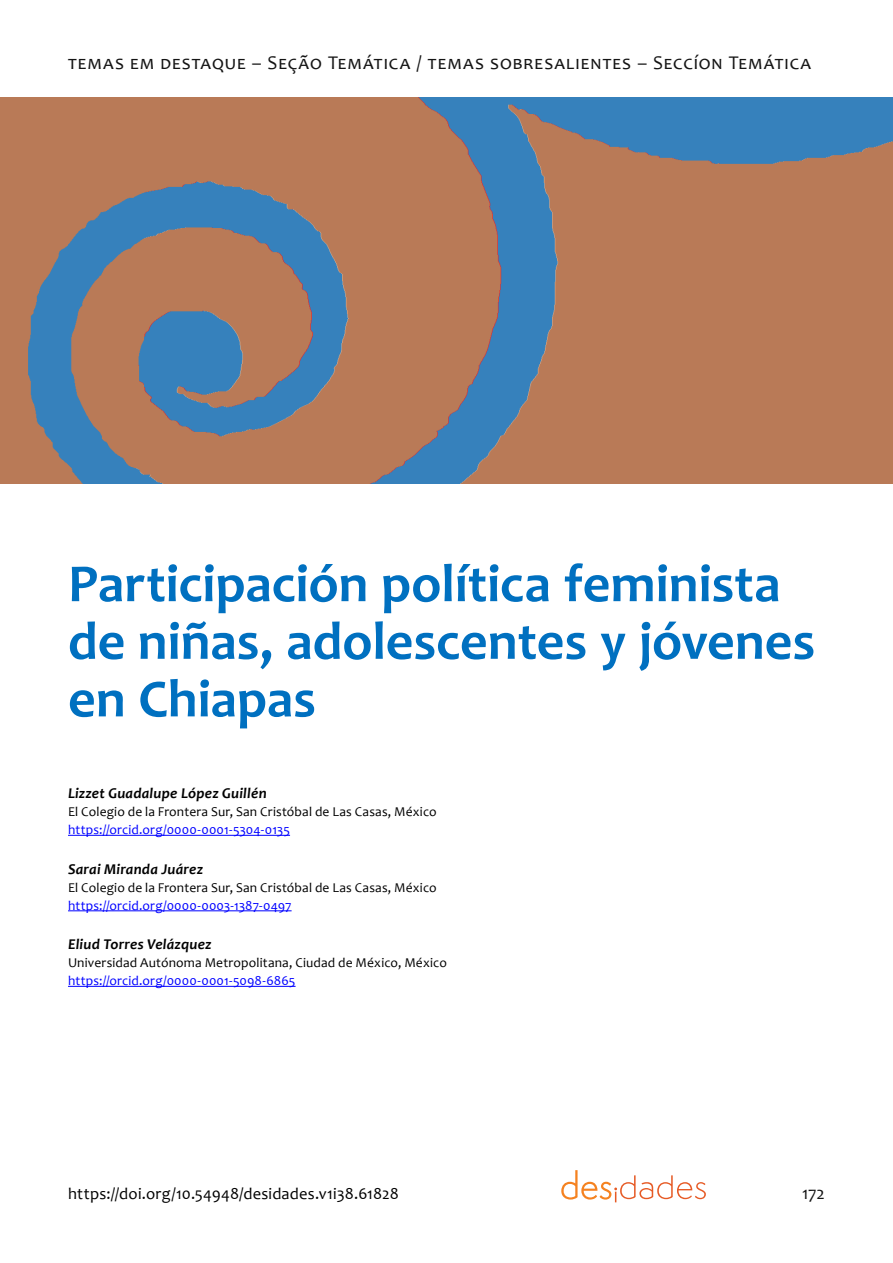
<style>
.page{position:relative;width:893px;height:1263px;background:#fff}
.page>*{position:absolute;margin:0;border:0;box-sizing:border-box;transform-origin:0 0}
.DES_título_1{font:700 54px/57.6px "Candara";letter-spacing:-.005em;color:#0070c0}
.DES_destaque{font:19.5px "Candara";letter-spacing:.075em;color:#141414}
.t1{font:18px "Candara";color:#141414}
.DES_data{font:16.5px "Candara";letter-spacing:.015em;color:#000}
.Autore{font:italic 700 15px "Candara";letter-spacing:.015em;color:#000}
.Instituição_e_ORCID{font:13.5px "Candara";letter-spacing:.01em;color:#000}
.Instituição_e_ORCID-2{font:13.5px "Candara";letter-spacing:.01em;color:#00f}
</style>
<div class="page">
<svg style="left:561px;top:1170px;width:145px;height:32px"></svg>
<img style="left:0;top:98px;width:893px;height:386px">
<hr style="left:68px;top:835px;width:222px;height:1px;background:#00f">
<hr style="left:68px;top:910px;width:224px;height:1px;background:#00f">
<hr style="left:68px;top:986px;width:228px;height:1px;background:#00f">
<p class="DES_destaque" style="left:68px;top:50px;width:744px">temas em destaque – Seção Temática / temas sobresalientes – Seccíon Temática</p>
<p class="DES_título_1" style="left:68px;top:554px;width:749px">Participación política feminista de niñas, adolescentes y jóvenes en Chiapas</p>
<p class="Autore" style="left:68px;top:784px;width:200px">Lizzet Guadalupe López Guillén</p>
<p class="Instituição_e_ORCID" style="left:68px;top:803px;width:370px">El Colegio de la Frontera Sur, San Cristóbal de Las Casas, México</p>
<p class="Instituição_e_ORCID-2" style="left:68px;top:821px;width:223px">https://orcid.org/0000-0001-5304-0135</p>
<p class="Autore" style="left:68px;top:860px;width:136px">Sarai Miranda Juárez</p>
<p class="Instituição_e_ORCID" style="left:68px;top:879px;width:370px">El Colegio de la Frontera Sur, San Cristóbal de Las Casas, México</p>
<p class="Instituição_e_ORCID-2" style="left:68px;top:897px;width:225px">https://orcid.org/0000-0003-1387-0497</p>
<p class="Autore" style="left:68px;top:935px;width:145px">Eliud Torres Velázquez</p>
<p class="Instituição_e_ORCID" style="left:68px;top:954px;width:380px">Universidad Autónoma Metropolitana, Ciudad de México, México</p>
<p class="Instituição_e_ORCID-2" style="left:68px;top:972px;width:229px">https://orcid.org/0000-0001-5098-6865</p>
<p class="DES_data" style="left:68px;top:1183px;width:332px">https://doi.org/10.54948/desidades.v1i38.61828</p>
<h3 class="t1" style="left:802px;top:1182px;width:24px">172</h3>
</div>
